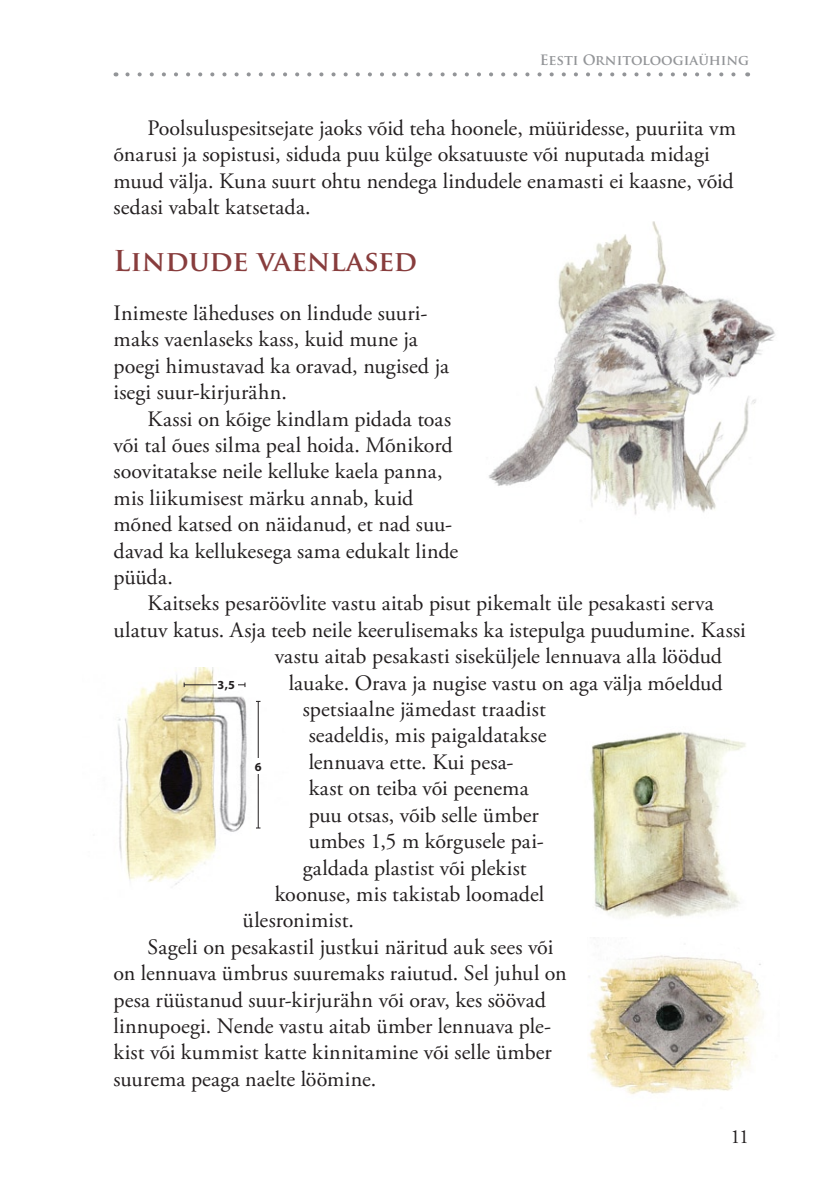
<style>
.page{position:relative;width:840px;height:1191px;background:#fff}
.page>*{position:absolute;margin:0;border:0;box-sizing:border-box;transform-origin:0 0}
.t1{font:700 28px "Trajan Pro";letter-spacing:-.005em;color:#883d3d}
.t2{font:22px/26.4px "Adobe Garamond Pro";letter-spacing:.005em;color:#231f20}
.t3{font:20px "Adobe Garamond Pro";color:#231f20}
.t4{font:700 14px "Trajan Pro";color:#939598}
.t5{font:700 12.4px "Myriad Pro";color:#231f20}
</style>
<div class="page">
<svg style="left:127px;top:72px;width:609px;height:4px"></svg>
<img style="left:489px;top:221px;width:286px;height:294px">
<img style="left:588px;top:955px;width:176px;height:140px">
<img style="left:118px;top:667px;width:143px;height:218px">
<hr style="left:257px;top:701px;width:1px;height:127px;background:#231f20">
<div style="left:254px;top:758px;width:15px;height:15px;background:#fff"></div>
<hr style="left:184px;top:684px;width:61px;height:1px;background:#231f20">
<div style="left:217px;top:678px;width:21px;height:13px;background:#fff"></div>
<img style="left:590px;top:731px;width:156px;height:187px">
<p class="t4" style="left:539px;top:52px;width:211px">Eesti Ornitoloogiaühing</p>
<p class="t2" style="left:113px;top:116px;width:623px;text-indent:34px">Poolsuluspesitsejate jaoks võid teha hoonele, müüridesse, puuriita vm õnarusi ja sopistusi, siduda puu külge oksatuuste või nuputada midagi muud välja. Kuna suurt ohtu nendega lindudele enamasti ei kaasne, võid sedasi vabalt katsetada.</p>
<p class="t1" style="left:113px;top:243px;width:305px">Lindude vaenlased</p>
<p class="t2" style="left:113px;top:300px;width:337px">Inimeste läheduses on lindude suuri&shy;maks vaenlaseks kass, kuid mune ja poegi himustavad ka oravad, nugised ja isegi suur-kirjurähn.</p>
<p class="t2" style="left:113px;top:406px;width:346px;text-indent:34px">Kassi on kõige kindlam pidada toas või tal õues silma peal hoida. Mõnikord soovitatakse neile kelluke kaela panna, mis liikumisest märku annab, kuid mõned katsed on näidanud, et nad suu&shy;davad ka kellukesega sama edukalt linde püüda.</p>
<p class="t2" style="left:147px;top:591px;width:567px">Kaitseks pesaröövlite vastu aitab pisut pikemalt üle pesakasti serva</p>
<p class="t2" style="left:113px;top:617px;width:633px">ulatuv katus. Asja teeb neile keerulisemaks ka istepulga puudumine. Kassi</p>
<p class="t2" style="left:274px;top:644px;width:448px">vastu aitab pesakasti siseküljele lennuava alla löödud</p>
<p class="t2" style="left:288px;top:670px;width:435px">lauake. Orava ja nugise vastu on aga välja mõeldud</p>
<p class="t2" style="left:302px;top:696px;width:244px">spetsiaalne jämedast traadist</p>
<p class="t2" style="left:308px;top:723px;width:239px">seadeldis, mis paigaldatakse</p>
<p class="t2" style="left:308px;top:749px;width:206px">lennuava ette. Kui pesa-</p>
<p class="t2" style="left:308px;top:776px;width:221px">kast on teiba või peenema</p>
<p class="t2" style="left:308px;top:802px;width:231px">puu otsas, võib selle ümber</p>
<p class="t2" style="left:308px;top:828px;width:236px">umbes 1,5 m kõrgusele pai-</p>
<p class="t2" style="left:302px;top:855px;width:225px">galdada plastist või plekist</p>
<p class="t2" style="left:274px;top:881px;width:271px">koonuse, mis takistab loomadel</p>
<p class="t2" style="left:242px;top:908px;width:113px">ülesronimist.</p>
<p class="t2" style="left:147px;top:934px;width:407px">Sageli on pesakastil justkui näritud auk sees või</p>
<p class="t2" style="left:113px;top:960px;width:454px">on lennuava ümbrus suuremaks raiutud. Sel juhul on</p>
<p class="t2" style="left:113px;top:987px;width:433px">pesa rüüstanud suur-kirjurähn või orav, kes söövad</p>
<p class="t2" style="left:113px;top:1013px;width:439px">linnupoegi. Nende vastu aitab ümber lennuava ple-</p>
<p class="t2" style="left:113px;top:1040px;width:439px">kist või kummist katte kinnitamine või selle ümber</p>
<p class="t2" style="left:113px;top:1066px;width:264px">suurema peaga naelte löömine.</p>
<p class="t5" style="left:217px;top:678px;width:19px">3,5</p>
<p class="t5" style="left:254px;top:759px;width:8px">6</p>
<p class="t3" style="left:730px;top:1124px;width:20px">11</p>
</div>
